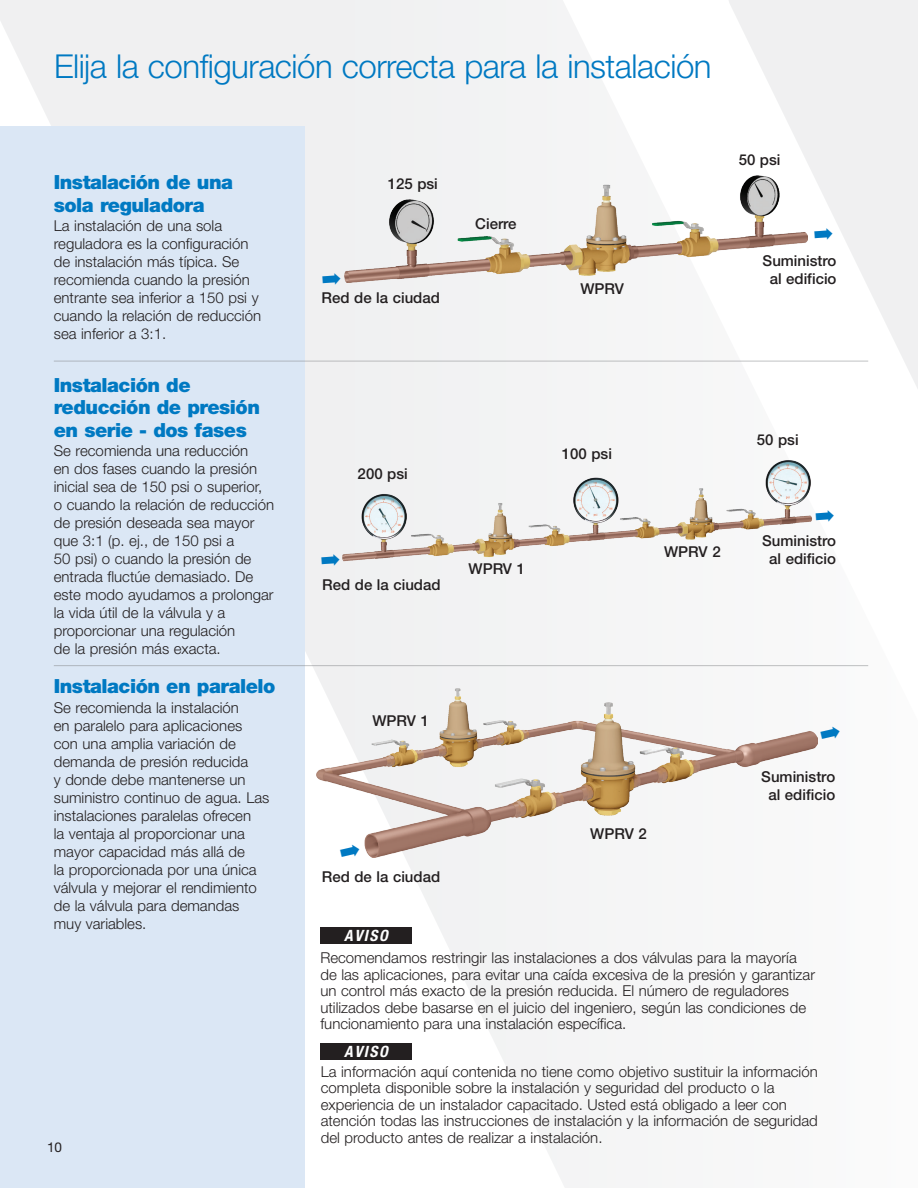
<style>
.page{position:relative;width:918px;height:1188px;background:#fff}
.page>*{position:absolute;margin:0;border:0;box-sizing:border-box;transform-origin:0 0}
.Page_Head{font:300 33px "Helvetica Neue LT Std";letter-spacing:-.015em;color:#0079c2}
.Series-Model-Black_B{font:900 19.5px/22.5px "Helvetica Neue LT Std";letter-spacing:-.025em;color:#0079c2}
.body{font:italic 700 condensed 15.6px "Helvetica Neue LT Std";letter-spacing:.1em;color:#fff}
.Body_Text{font:300 15px/18px "Helvetica Neue LT Std";color:#231f20}
.body-2{font:300 15px/16.5px "Helvetica Neue LT Std";color:#231f20}
.t1{font:500 15px/18px "Helvetica Neue LT Std";color:#231f20;text-align:center}
.t2{font:13.5px "Helvetica Neue LT Std";color:#231f20}
</style>
<div class="page">
<svg style="left:726px;top:0;width:192px;height:745px"></svg>
<div style="left:0;top:126px;width:304px;height:1062px;background:#dbe7f5"></div>
<img style="left:345px;top:176px;width:463px;height:107px">
<img style="left:340px;top:420px;width:489px;height:146px">
<img style="left:316px;top:689px;width:501px;height:169px">
<hr style="left:54px;top:361px;width:814px;height:1px;background:#808285">
<hr style="left:54px;top:665px;width:814px;height:1px;background:#808285">
<div style="left:320px;top:927px;width:92px;height:17px;background:#231f20"></div>
<div style="left:320px;top:1043px;width:92px;height:17px;background:#231f20"></div>
<svg style="left:322px;top:272px;width:19px;height:13px"></svg>
<svg style="left:814px;top:228px;width:19px;height:12px"></svg>
<svg style="left:321px;top:554px;width:19px;height:12px"></svg>
<svg style="left:816px;top:510px;width:18px;height:13px"></svg>
<svg style="left:340px;top:844px;width:21px;height:14px"></svg>
<svg style="left:820px;top:725px;width:21px;height:16px"></svg>
<p class="Page_Head" style="left:54px;top:46px;width:659px">Elija la configuración correcta para la instalación</p>
<p class="t1" style="left:739px;top:150px;width:43px">50 psi</p>
<p class="Series-Model-Black_B" style="left:54px;top:171px;width:181px">Instalación de una sola reguladora</p>
<p class="Body_Text" style="left:54px;top:216px;width:209px">La instalación de una sola reguladora es la configuración de instalación más típica. Se recomienda cuando la presión entrante sea inferior a 150 psi y cuando la relación de reducción sea inferior a 3:1.</p>
<p class="Series-Model-Black_B" style="left:54px;top:374px;width:208px">Instalación de reducción de presión en serie - dos fases</p>
<p class="Body_Text" style="left:54px;top:441px;width:222px">Se recomienda una reducción<br>en dos fases cuando la presión inicial sea de 150 psi o superior, o cuando la relación de reducción de presión deseada sea mayor que 3:1 (p. ej., de 150 psi a<br>50 psi) o cuando la presión de entrada fluctúe demasiado. De este modo ayudamos a prolongar la vida útil de la válvula y a proporcionar una regulación<br>de la presión más exacta.</p>
<p class="Series-Model-Black_B" style="left:54px;top:675px;width:223px">Instalación en paralelo</p>
<p class="Body_Text" style="left:54px;top:698px;width:217px">Se recomienda la instalación<br>en paralelo para aplicaciones con una amplia variación de demanda de presión reducida<br>y donde debe mantenerse un suministro continuo de agua. Las instalaciones paralelas ofrecen<br>la ventaja al proporcionar una mayor capacidad más allá de<br>la proporcionada por una única válvula y mejorar el rendimiento de la válvula para demandas muy variables.</p>
<p class="t2" style="left:47px;top:1139px;width:17px">10</p>
<p class="t1" style="left:388px;top:175px;width:52px">125 psi</p>
<p class="t1" style="left:322px;top:289px;width:120px">Red de la ciudad</p>
<p class="t1" style="left:475px;top:215px;width:43px">Cierre</p>
<p class="t1" style="left:580px;top:279px;width:45px">WPRV</p>
<p class="t1" style="left:763px;top:251px;width:75px">Suministro</p>
<p class="t1" style="left:770px;top:269px;width:68px">al edificio</p>
<p class="t1" style="left:358px;top:465px;width:52px">200 psi</p>
<p class="t1" style="left:322px;top:576px;width:120px">Red de la ciudad</p>
<p class="t1" style="left:469px;top:560px;width:58px">WPRV 1</p>
<p class="t1" style="left:562px;top:445px;width:52px">100 psi</p>
<p class="t1" style="left:664px;top:543px;width:58px">WPRV 2</p>
<p class="t1" style="left:757px;top:430px;width:43px">50 psi</p>
<p class="t1" style="left:762px;top:531px;width:75px">Suministro</p>
<p class="t1" style="left:769px;top:549px;width:68px">al edificio</p>
<p class="t1" style="left:372px;top:711px;width:58px">WPRV 1</p>
<p class="t1" style="left:322px;top:867px;width:120px">Red de la ciudad</p>
<p class="t1" style="left:590px;top:824px;width:58px">WPRV 2</p>
<p class="t1" style="left:761px;top:767px;width:75px">Suministro al edificio</p>
<p class="body" style="left:344px;top:926px;width:45px">AVISO</p>
<p class="Body_Text" style="left:320px;top:950px;width:496px;line-height:16.5px">Recomendamos restringir las instalaciones a dos válvulas para la mayoría de las aplicaciones, para evitar una caída excesiva de la presión y garantizar un control más exacto de la presión reducida. El número de reguladores utilizados debe basarse en el juicio del ingeniero, según las condiciones de funcionamiento para una instalación específica.</p>
<p class="body-2" style="left:321px;top:1063px;width:499px">La información aquí contenida no tiene como objetivo sustituir la información completa disponible sobre la instalación y seguridad del producto o la experiencia de un instalador capacitado. Usted está obligado a leer con atención todas las instrucciones de instalación y la información de seguridad del producto antes de realizar a instalación.</p>
<p class="body" style="left:344px;top:1042px;width:45px">AVISO</p>
</div>
